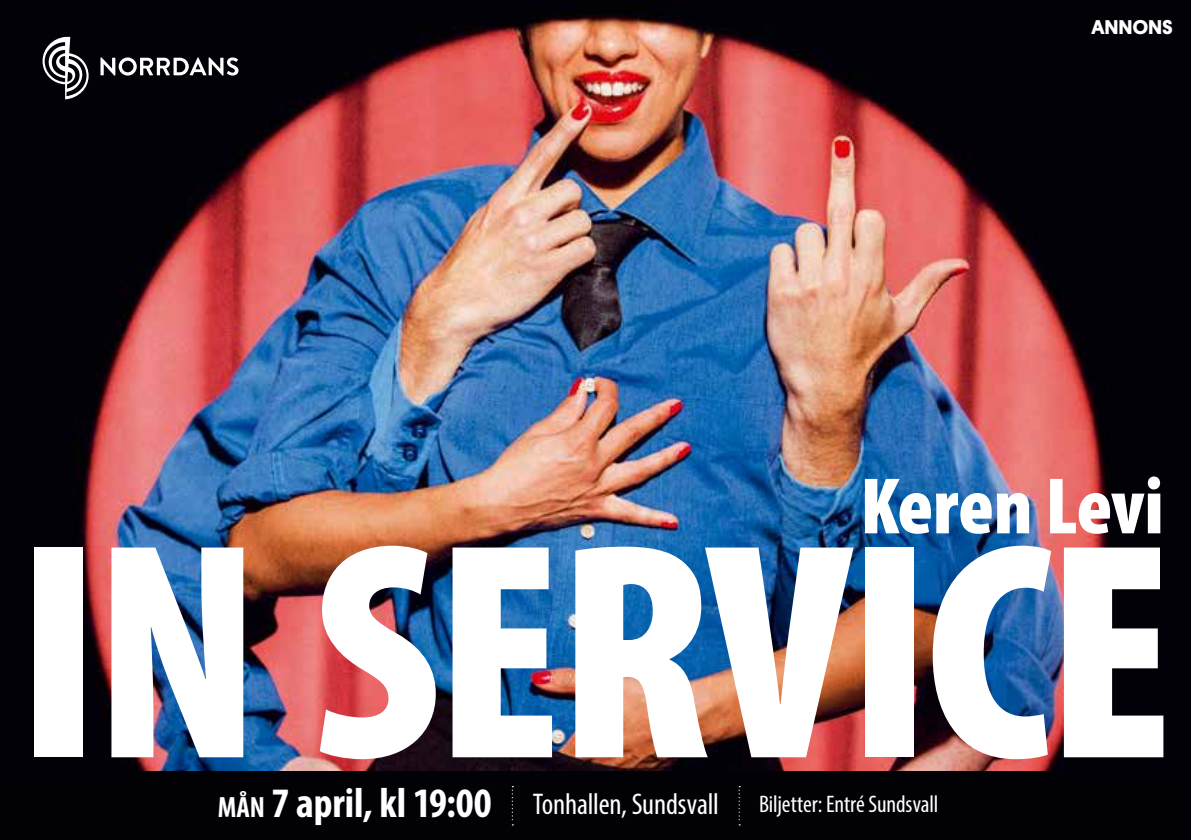
<style>
.page{position:relative;width:1191px;height:840px;background:#fff}
.page>*{position:absolute;margin:0;border:0;box-sizing:border-box;transform-origin:0 0}
.t1{font:900 condensed 310.8px "Myriad Pro";letter-spacing:-.015em;color:#fff}
.t2{font:900 condensed 80.6px "Myriad Pro";letter-spacing:-.005em;color:#fff}
.t3{font:700 condensed 42px "Myriad Pro";color:#fff}
.t4{font:condensed 30px "Myriad Pro";letter-spacing:-.005em;color:#fff}
.t5{font:700 condensed 29.4px "Myriad Pro";color:#fff}
.t6{font:condensed 24px "Myriad Pro";letter-spacing:-.005em;color:#fff}
.t7{font:700 20px "Stage Sans";letter-spacing:.02em;color:#fff}
</style>
<div class="page">
<img style="left:0;top:0;width:1191px;height:771px">
<svg style="left:43px;top:37px;width:46px;height:62px"></svg>
<svg style="left:100px;top:57px;width:138px;height:19px"></svg>
<div style="left:0;top:771px;width:1191px;height:68px;background:#020106"></div>
<svg style="left:512px;top:786px;width:1px;height:39px"></svg>
<svg style="left:738px;top:786px;width:2px;height:39px"></svg>
<p class="t7" style="left:1091px;top:13px;width:83px">ANNONS</p>
<h2 class="t2" style="left:860px;top:454px;width:305px">Keren Levi</h2>
<h1 class="t1" style="left:17px;top:454px;width:1158px">IN SERVICE</h1>
<h3 class="t3" style="left:271px;top:776px;width:222px">7 april, kl 19:00</h3>
<p class="t5" style="left:218px;top:788px;width:48px">mån</p>
<p class="t4" style="left:532px;top:785px;width:188px">Tonhallen, Sundsvall</p>
<p class="t6" style="left:759px;top:789px;width:181px">Biljetter: Entré Sundsvall</p>
</div>
